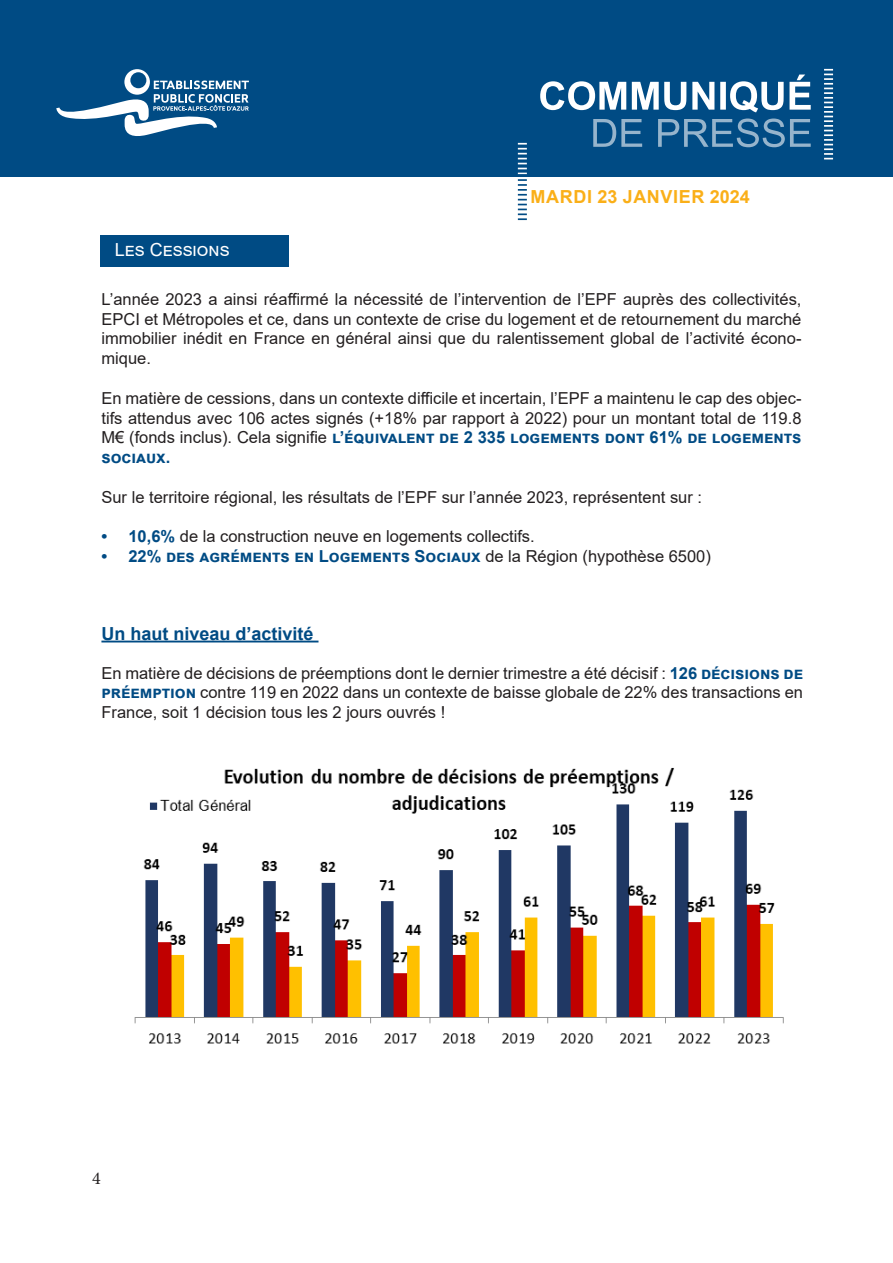
<style>
.page{position:relative;width:893px;height:1263px;background:#fff}
.page>*{position:absolute;margin:0;border:0;box-sizing:border-box;transform-origin:0 0}
.t1{font:700 18px "Arial";color:#004b84}
.t2{font:700 18px "Arial";letter-spacing:.035em;color:#faaf18}
.t3{font:18px "Arial";color:#fff}
.t4{font:18px "Minion Pro";color:#231f20}
.t5{font:16.5px/19.8px "Arial";color:#231f20;text-align:justify}
.t6{font:700 16.5px "Arial";color:#004b84}
.s1{font-weight:700;color:#004b84}
.s2{font-weight:400;color:#231f20}
</style>
<div class="page">
<div style="left:0;top:0;width:893px;height:176px;background:#004b84"></div>
<svg style="left:56px;top:69px;width:193px;height:67px"></svg>
<svg style="left:540px;top:75px;width:271px;height:37px"></svg>
<svg style="left:593px;top:119px;width:218px;height:28px"></svg>
<svg style="left:824px;top:69px;width:9px;height:90px"></svg>
<svg style="left:518px;top:143px;width:9px;height:77px"></svg>
<div style="left:101px;top:235px;width:188px;height:31px;background:#004b84"></div>
<hr style="left:101px;top:641px;width:217px;height:1px;background:#004b84">
<img style="left:134px;top:767px;width:650px;height:277px">
<p class="t2" style="left:530px;top:184px;width:221px">MARDI 23 JANVIER 2024</p>
<p class="t3" style="left:115px;top:237px;width:116px">Les Cessions</p>
<p class="t5" style="left:101px;top:289px;width:702px">L’année 2023 a ainsi réaffirmé la nécessité de l’intervention de l’EPF auprès des collectivités, EPCI et Métropoles et ce, dans un contexte de crise du logement et de retournement du marché immobilier inédit en France en général ainsi que du ralentissement global de l’activité écono&shy;mique.</p>
<p class="t5" style="left:101px;top:388px;width:702px">En matière de cessions, dans un contexte difficile et incertain, l’EPF a maintenu le cap des objec&shy;tifs attendus avec 106 actes signés (+18% par rapport à 2022) pour un montant total de 119.8<br>M€ (fonds inclus). Cela signifie <span class="s1">l’équivalent de 2 335 logements dont 61% de logements sociaux.</span></p>
<p class="t5" style="left:101px;top:487px;width:602px">Sur le territoire régional, les résultats de l’EPF sur l’année 2023, représentent sur :</p>
<p class="t5" style="left:101px;top:526px;width:435px"><span class="s1">• 10,6%</span> de la construction neuve en logements collectifs.</p>
<p class="t6" style="left:101px;top:545px;width:611px">• 22% des agréments en Logements Sociaux <span class="s2">de la Région (hypothèse 6500)</span></p>
<p class="t1" style="left:101px;top:621px;width:214px">Un haut niveau d’activité</p>
<p class="t5" style="left:101px;top:663px;width:703px">En matière de décisions de préemptions dont le dernier trimestre a été décisif : <span class="s1">126 décisions de préemption</span> contre 119 en 2022 dans un contexte de baisse globale de 22% des transactions en France, soit 1 décision tous les 2 jours ouvrés !</p>
<p class="t4" style="left:92px;top:1166px;width:10px">4</p>
</div>
